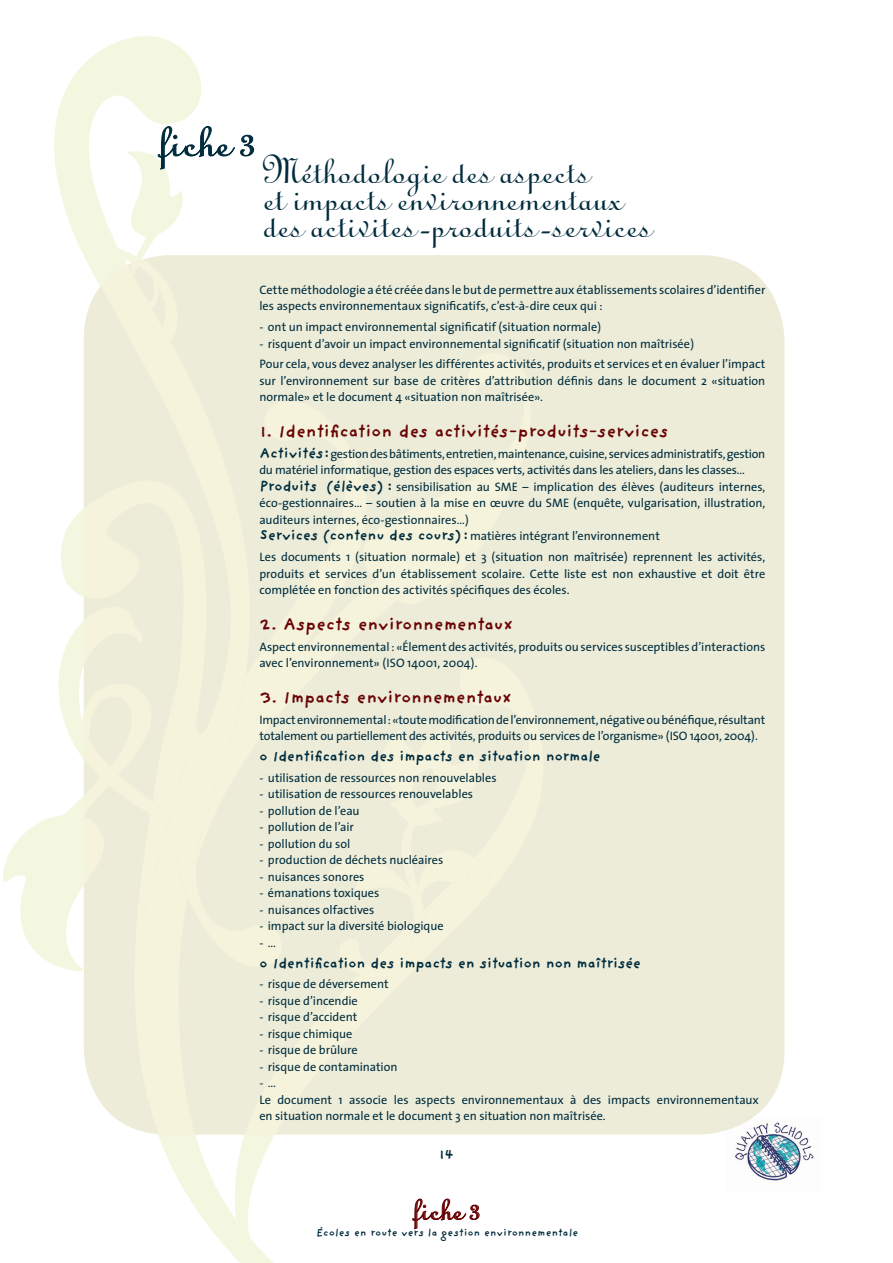
<style>
.page{position:relative;width:893px;height:1263px;background:#fff}
.page>*{position:absolute;margin:0;border:0;box-sizing:border-box;transform-origin:0 0}
.t1{font:54px "Linoscript";color:#002c3d}
.t2{font:45px "Linoscript";letter-spacing:-.005em;color:#002c3d}
.t3{font:37.5px "Linoscript";color:#6a0405}
.t4{font:700 18px "Providence Sans";letter-spacing:-.01em;color:#6a0405}
.t5{font:700 15px "Providence Sans";letter-spacing:-.02em;color:#002c3d}
.t6{font:12.3px/16.5px "The Sans";letter-spacing:-.005em;color:#002c3d}
.t7{font:700 10.5px "Providence Sans";letter-spacing:.025em;color:#002c3d}
.s1{font-family:"Providence Sans";font-weight:700;font-size:15px}
</style>
<div class="page">
<div style="left:84px;top:255px;width:700px;height:880px;background:#ececd9;border-radius:85px"></div>
<svg style="left:3px;top:508px;width:530px;height:755px"></svg>
<svg style="left:54px;top:36px;width:200px;height:295px"></svg>
<img style="left:735px;top:1116px;width:79px;height:65px">
<img style="left:728px;top:1116px;width:26px;height:14px">
<h1 class="t1" style="left:157px;top:112px;width:101px">fiche 3</h1>
<h2 class="t2" style="left:262px;top:146px;width:328px">Méthodologie des aspects</h2>
<h2 class="t2" style="left:262px;top:173px;width:361px">et impacts environnementaux</h2>
<h2 class="t2" style="left:262px;top:200px;width:390px">des activites-produits-services</h2>
<p class="t6" style="left:259px;top:281px;width:507px">Cette méthodologie a été créée dans le but de permettre aux établissements scolaires d’identifier les aspects environnementaux significatifs, c’est-à-dire ceux qui :</p>
<p class="t6" style="left:259px;top:318px;width:343px">- ont un impact environnemental significatif (situation normale)</p>
<p class="t6" style="left:259px;top:333px;width:507px;line-height:20.7px">- risquent d’avoir un impact environnemental significatif (situation non maîtrisée)<br>Pour cela, vous devez analyser les différentes activités, produits et services et en évaluer l’impact</p>
<p class="t6" style="left:259px;top:372px;width:507px">sur l’environnement sur base de critères d’attribution définis dans le document 2 «situation normale» et le document 4 «situation non maîtrisée».</p>
<h3 class="t4" style="left:259px;top:420px;width:410px">1. Identification des activités-produits-services</h3>
<p class="t6" style="left:259px;top:445px;width:508px"><span class="s1">Activités:</span> gestion des bâtiments, entretien, maintenance, cuisine, services administratifs, gestion du matériel informatique, gestion des espaces verts, activités dans les ateliers, dans les classes… <span class="s1">Produits (élèves) :</span> sensibilisation au SME – implication des élèves (auditeurs internes, éco-gestionnaires… – soutien à la mise en œuvre du SME (enquête, vulgarisation, illustration, auditeurs internes, éco-gestionnaires…)<br><span class="s1">Services (contenu des cours) :</span> matières intégrant l’environnement</p>
<p class="t6" style="left:259px;top:548px;width:507px;text-align:justify">Les documents 1 (situation normale) et 3 (situation non maîtrisée) reprennent les activités, produits et services d’un établissement scolaire. Cette liste est non exhaustive et doit être complétée en fonction des activités spécifiques des écoles.</p>
<h3 class="t4" style="left:259px;top:613px;width:255px">2. Aspects environnementaux</h3>
<p class="t6" style="left:259px;top:638px;width:507px">Aspect environnemental : «Élement des activités, produits ou services susceptibles d’interactions avec l’environnement» (ISO 14001, 2004).</p>
<h3 class="t4" style="left:259px;top:686px;width:254px">3. Impacts environnementaux</h3>
<p class="t6" style="left:259px;top:711px;width:507px">Impact environnemental : «toute modification de l’environnement, négative ou bénéfique, résultant totalement ou partiellement des activités, produits ou services de l’organisme» (ISO 14001, 2004).</p>
<p class="t5" style="left:259px;top:747px;width:343px">o Identification des impacts en situation normale</p>
<p class="t6" style="left:259px;top:769px;width:239px">- utilisation de ressources non renouvelables</p>
<p class="t6" style="left:259px;top:785px;width:215px">- utilisation de ressources renouvelables</p>
<p class="t6" style="left:259px;top:802px;width:102px">- pollution de l’eau</p>
<p class="t6" style="left:259px;top:818px;width:96px">- pollution de l’air</p>
<p class="t6" style="left:259px;top:835px;width:93px">- pollution du sol</p>
<p class="t6" style="left:259px;top:851px;width:185px">- production de déchets nucléaires</p>
<p class="t6" style="left:259px;top:868px;width:107px">- nuisances sonores</p>
<p class="t6" style="left:259px;top:884px;width:122px">- émanations toxiques</p>
<p class="t6" style="left:259px;top:901px;width:117px">- nuisances olfactives</p>
<p class="t6" style="left:259px;top:917px;width:186px">- impact sur la diversité biologique</p>
<p class="t6" style="left:259px;top:934px;width:18px">- …</p>
<p class="t5" style="left:259px;top:953px;width:383px">o Identification des impacts en situation non maîtrisée</p>
<p class="t6" style="left:259px;top:975px;width:131px">- risque de déversement</p>
<p class="t6" style="left:259px;top:992px;width:100px">- risque d’incendie</p>
<p class="t6" style="left:259px;top:1008px;width:99px">- risque d’accident</p>
<p class="t6" style="left:259px;top:1025px;width:95px">- risque chimique</p>
<p class="t6" style="left:259px;top:1041px;width:100px">- risque de brûlure</p>
<p class="t6" style="left:259px;top:1058px;width:140px">- risque de contamination</p>
<p class="t6" style="left:259px;top:1074px;width:501px">- …<br>Le document 1 associe les aspects environnementaux à des impacts environnementaux en situation normale et le document 3 en situation non maîtrisée.</p>
<p class="t5" style="left:439px;top:1145px;width:17px">14</p>
<h3 class="t3" style="left:412px;top:1189px;width:71px">fiche 3</h3>
<p class="t7" style="left:317px;top:1226px;width:263px">Écoles en route vers la gestion environnementale</p>
</div>
